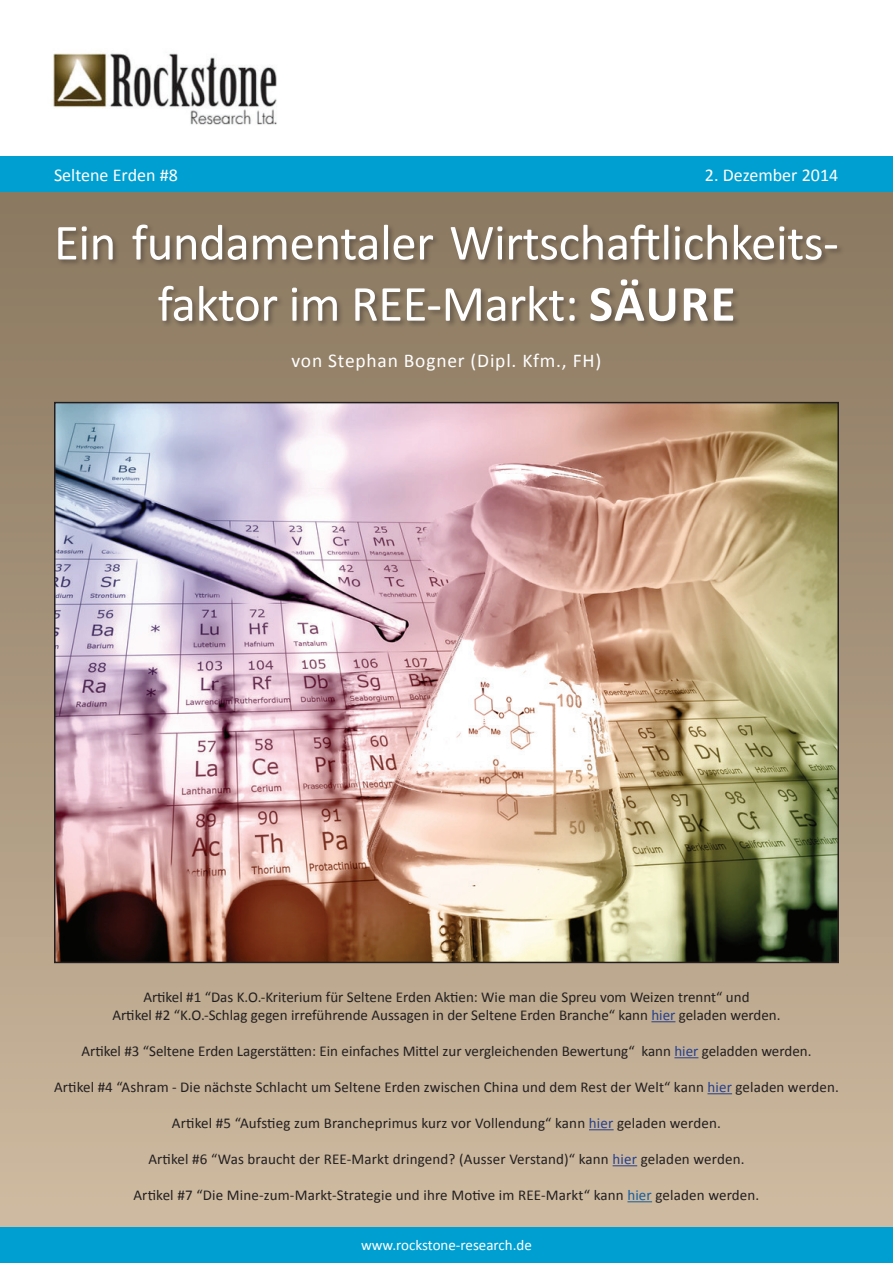
<style>
.page{position:relative;width:893px;height:1263px;background:#fff}
.page>*{position:absolute;margin:0;border:0;box-sizing:border-box;transform-origin:0 0}
.t1{font:51px/61.2px "Calibri";letter-spacing:-.01em;color:#fff;text-align:center}
.t2{font:19.5px "Calibri";letter-spacing:.04em;color:#fff}
.t3{font:18px "Calibri";color:#fff}
.t4{font:15px/18px "Calibri";color:#231f20;text-align:center}
.t5{font:15px "Calibri";color:#fff}
.s1{font-weight:700}
.s2{color:#253f8e}
.s3{color:#175d9e}
</style>
<div class="page">
<div style="left:0;top:167px;width:893px;height:1071px;background:linear-gradient(to bottom,#86735c,#c9b79e)"></div>
<img style="left:53px;top:53px;width:224px;height:72px">
<div style="left:0;top:156px;width:893px;height:36px;background:#009fd1"></div>
<div style="left:0;top:1228px;width:893px;height:35px;background:#009fd1"></div>
<div style="left:56px;top:223px;width:789px;height:105px;background:#231f20;opacity:.4"></div>
<svg style="left:651px;top:1021px;width:24px;height:1px"></svg>
<svg style="left:674px;top:1057px;width:24px;height:1px"></svg>
<svg style="left:707px;top:1093px;width:25px;height:1px"></svg>
<svg style="left:589px;top:1129px;width:25px;height:1px"></svg>
<svg style="left:613px;top:1165px;width:24px;height:1px"></svg>
<svg style="left:627px;top:1201px;width:25px;height:1px"></svg>
<img style="left:57px;top:405px;width:779px;height:555px">
<p class="t3" style="left:54px;top:163px;width:125px">Seltene Erden #8</p>
<p class="t3" style="left:705px;top:163px;width:135px">2. Dezember 2014</p>
<h1 class="t1" style="left:54px;top:212px;width:786px">Ein fundamentaler Wirtschaftlichkeits&shy;faktor im REE-Markt: <span class="s1">SÄURE</span></h1>
<h2 class="t2" style="left:292px;top:348px;width:311px">von Stephan Bogner (Dipl. Kfm., FH)</h2>
<p class="t4" style="left:112px;top:988px;width:670px">Artikel #1 “Das K.O.-Kriterium für Seltene Erden Aktien: Wie man die Spreu vom Weizen trennt“ und<br>Artikel #2 “K.O.-Schlag gegen irreführende Aussagen in der Seltene Erden Branche“ kann <span class="s2">hier</span> geladen werden.</p>
<p class="t4" style="left:82px;top:1042px;width:731px">Artikel #3 “Seltene Erden Lagerstätten: Ein einfaches Mittel zur vergleichenden Bewertung“ kann <span class="s2">hier</span> geladden werden.</p>
<p class="t4" style="left:54px;top:1078px;width:786px">Artikel #4 “Ashram - Die nächste Schlacht um Seltene Erden zwischen China und dem Rest der Welt“ kann <span class="s2">hier</span> geladen werden.</p>
<p class="t4" style="left:172px;top:1114px;width:550px">Artikel #5 “Aufstieg zum Brancheprimus kurz vor Vollendung“ kann <span class="s2">hier</span> geladen werden.</p>
<p class="t4" style="left:148px;top:1150px;width:598px">Artikel #6 “Was braucht der REE-Markt dringend? (Ausser Verstand)“ kann <span class="s2">hier</span> geladen werden.</p>
<p class="t4" style="left:133px;top:1186px;width:627px">Artikel #7 “Die Mine-zum-Markt-Strategie und ihre Motive im REE-Markt“ kann <span class="s3">hier</span> geladen werden.</p>
<p class="t5" style="left:361px;top:1235px;width:172px">www.rockstone-research.de</p>
</div>
